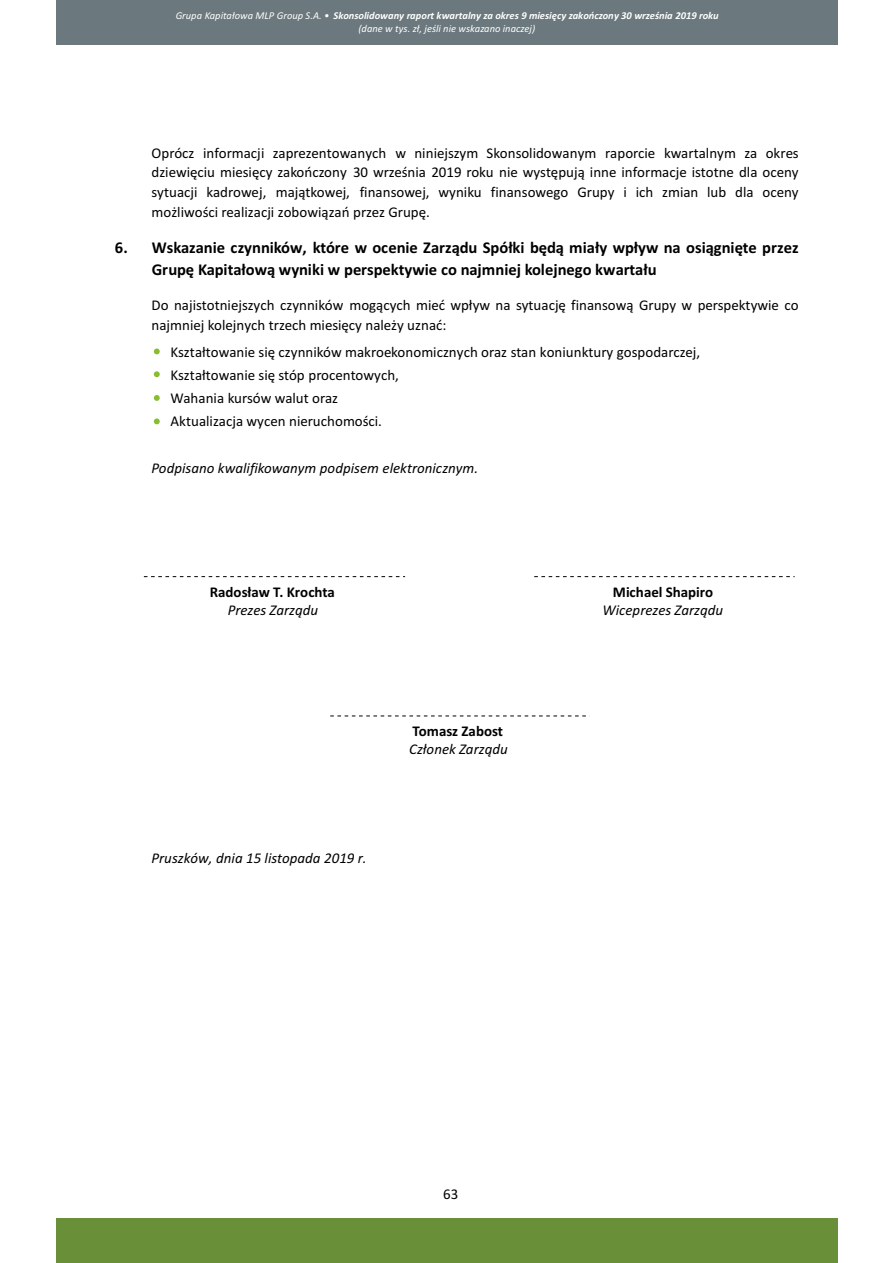
<style>
.page{position:relative;width:893px;height:1263px;background:#fff}
.page>*{position:absolute;margin:0;border:0;box-sizing:border-box;transform-origin:0 0}
.t1{font:700 16.5px/21.8px "Calibri";color:#000}
.t2{font:15px/19.6px "Calibri";color:#000}
.t3{font:italic 15px "Calibri";color:#000}
.t4{font:700 15px "Calibri";color:#000}
.t5{font:italic 700 10.5px/12.8px "Calibri";color:#fff;text-align:center}
.s1{font-weight:400}
</style>
<div class="page">
<div style="left:56px;top:0;width:782px;height:45px;background:#6b787d"></div>
<div style="left:56px;top:1218px;width:782px;height:45px;background:#698f38"></div>
<svg style="left:144px;top:576px;width:261px;height:1px"></svg>
<svg style="left:534px;top:576px;width:261px;height:1px"></svg>
<svg style="left:330px;top:716px;width:260px;height:1px"></svg>
<svg style="left:154px;top:348px;width:6px;height:6px"></svg>
<svg style="left:154px;top:371px;width:6px;height:6px"></svg>
<svg style="left:154px;top:395px;width:6px;height:6px"></svg>
<svg style="left:154px;top:418px;width:6px;height:6px"></svg>
<p class="t5" style="left:176px;top:10px;width:544px"><span class="s1">Grupa Kapitałowa MLP Group S.A. •</span> Skonsolidowany raport kwartalny za okres 9 miesięcy zakończony 30 września 2019 roku <span class="s1">(dane w tys. zł, jeśli nie wskazano inaczej)</span></p>
<p class="t1" style="left:115px;top:238px;width:14px">6.</p>
<p class="t2" style="left:152px;top:144px;width:649px;text-align:justify">Oprócz informacji zaprezentowanych w niniejszym Skonsolidowanym raporcie kwartalnym za okres dziewięciu miesięcy zakończony 30 września 2019 roku nie występują inne informacje istotne dla oceny sytuacji kadrowej, majątkowej, finansowej, wyniku finansowego Grupy i ich zmian lub dla oceny możliwości realizacji zobowiązań przez Grupę.</p>
<p class="t1" style="left:152px;top:238px;width:648px">Wskazanie czynników, które w ocenie Zarządu Spółki będą miały wpływ na osiągnięte przez<br>Grupę Kapitałową wyniki w perspektywie co najmniej kolejnego kwartału</p>
<p class="t2" style="left:152px;top:297px;width:649px">Do najistotniejszych czynników mogących mieć wpływ na sytuację finansową Grupy w perspektywie co najmniej kolejnych trzech miesięcy należy uznać:</p>
<p class="t2" style="left:171px;top:341px;width:531px;line-height:23.2px">Kształtowanie się czynników makroekonomicznych oraz stan koniunktury gospodarczej, Kształtowanie się stóp procentowych,<br>Wahania kursów walut oraz<br>Aktualizacja wycen nieruchomości.</p>
<p class="t3" style="left:152px;top:462px;width:328px">Podpisano kwalifikowanym podpisem elektronicznym.</p>
<p class="t4" style="left:210px;top:585px;width:127px">Radosław T. Krochta</p>
<p class="t3" style="left:228px;top:604px;width:92px">Prezes Zarządu</p>
<p class="t3" style="left:152px;top:852px;width:216px">Pruszków, dnia 15 listopada 2019 r.</p>
<p class="t4" style="left:413px;top:725px;width:92px">Tomasz Zabost</p>
<p class="t3" style="left:409px;top:743px;width:100px">Członek Zarządu</p>
<p class="t4" style="left:613px;top:585px;width:102px">Michael Shapiro</p>
<p class="t3" style="left:602px;top:604px;width:122px">Wiceprezes Zarządu</p>
<p class="t2" style="left:443px;top:1185px;width:17px">63</p>
</div>
